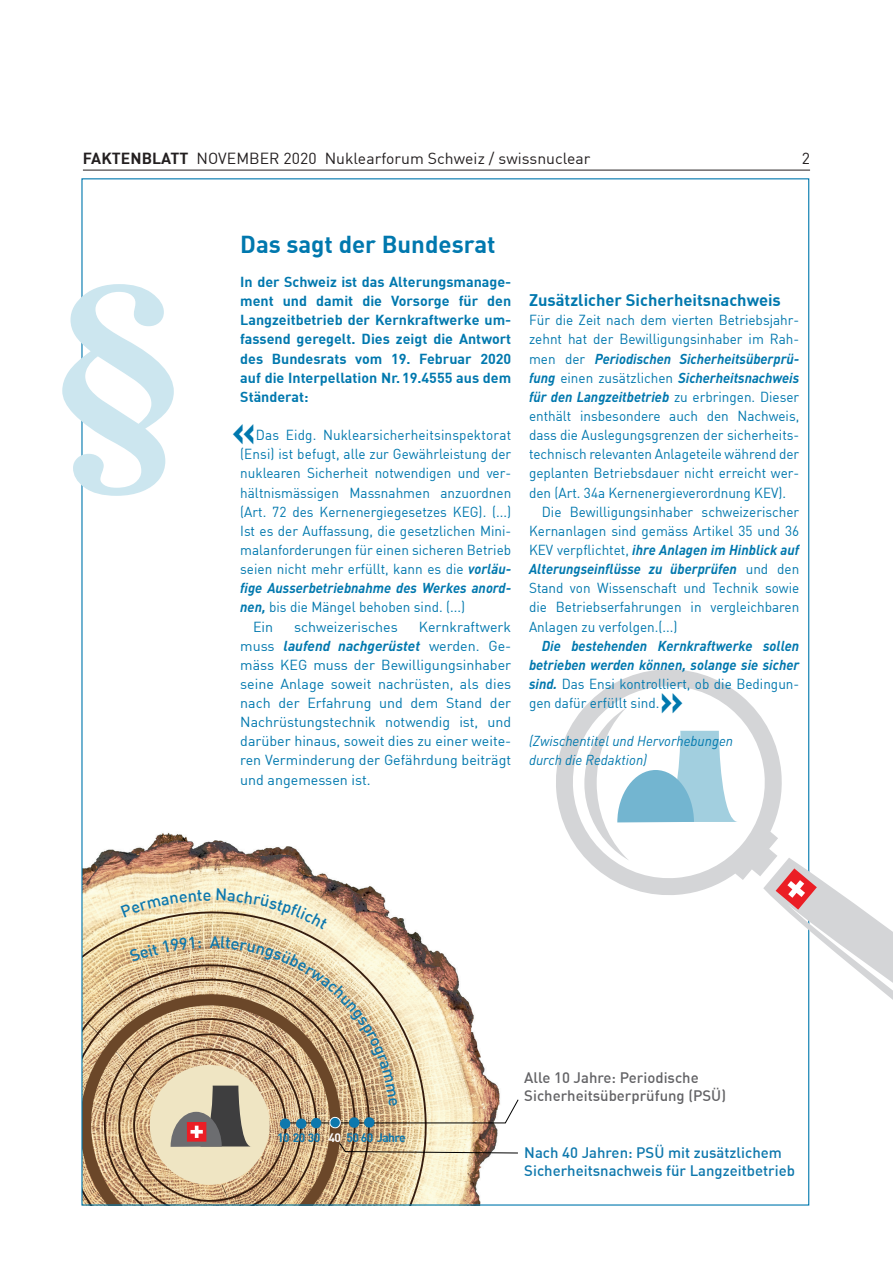
<style>
.page{position:relative;width:893px;height:1263px;background:#fff}
.page>*{position:absolute;margin:0;border:0;box-sizing:border-box;transform-origin:0 0}
.t1{font:700 40.5px "DIN";color:#0078ae;scale:.95 1}
.t2{font:700 24px "DIN";color:#0078ae}
.t3{font:700 16.5px "DIN";color:#0078ae}
.t4{font:15.75px "DIN";letter-spacing:.005em;color:#231f20}
.t5{font:500 14.85px/17.9px "DIN";color:#0e78ad}
.t6{font:500 14.85px/17.9px "DIN";color:#636366}
.t7{font:14.25px "DIN";color:#0078ae;scale:.95 1}
.t8{font:italic 700 14.25px/19px "DIN";color:#0078ae;text-align:justify;scale:.95 1}
.t9{font:14.25px/19.2px "DIN";color:#0078ae;text-align:justify}
.t10{font:700 14.25px/19.2px "DIN";color:#0078ae;text-align:justify}
.t11{font:italic 14.25px/19.2px "DIN";color:#0078ae;scale:.95 1}
.t12{font:700 12.15px "DIN";letter-spacing:-.05em;color:#0e78ad}
.s1{font-weight:700}
.s2{font-weight:700;font-style:italic}
.s3{font-weight:400;font-style:normal}
.s4{color:#fff}
</style>
<div class="page">
<hr style="left:83px;top:170px;width:727px;height:1px;background:#231f20">
<img style="left:83px;top:832px;width:260px;height:51px">
<svg style="left:83px;top:883px;width:337px;height:60px;background:#dcc9ac"></svg>
<svg style="left:83px;top:970px;width:23px;height:233px;background:#c1a378"></svg>
<svg style="left:89px;top:1003px;width:17px;height:200px;background:#b1916b"></svg>
<svg style="left:62px;top:284px;width:112px;height:212px"></svg>
<svg style="left:556px;top:667px;width:337px;height:369px"></svg>
<svg style="left:776px;top:868px;width:41px;height:42px;background:#e39296"></svg>
<svg style="left:617px;top:731px;width:121px;height:91px"></svg>
<svg style="left:121px;top:890px;width:90px;height:27px;background:#f0e4c0"></svg>
<svg style="left:217px;top:889px;width:111px;height:41px;background:#eddfbc"></svg>
<svg style="left:106px;top:936px;width:413px;height:269px;background:#cfb999"></svg>
<p class="t4" style="left:83px;top:149px;width:509px"><span class="s1">FAKTENBLATT</span> NOVEMBER 2020 Nuklearforum Schweiz / swissnuclear</p>
<p class="t4" style="left:802px;top:149px;width:10px">2</p>
<h2 class="t2" style="left:240px;top:228px;width:257px">Das sagt der Bundesrat</h2>
<p class="t10" style="left:240px;top:272px;width:273px">In der Schweiz ist das Alterungsmanage&shy;ment und damit die Vorsorge für den Langzeitbetrieb der Kernkraftwerke um&shy;fassend geregelt. Dies zeigt die Antwort des Bundesrats vom 19. Februar 2020 auf die Interpellation Nr.19.4555 aus dem Ständerat:</p>
<h1 class="t1" style="left:232px;top:403px;width:27px">«</h1>
<p class="t7" style="left:256px;top:426px;width:270px">Das Eidg. Nuklearsicherheitsinspektorat</p>
<p class="t7" style="left:240px;top:445px;width:287px">(Ensi) ist befugt, alle zur Gewährleistung der</p>
<p class="t7" style="left:240px;top:464px;width:287px">nuklearen Sicherheit notwendigen und ver-</p>
<p class="t7" style="left:240px;top:483px;width:287px">hältnismässigen Massnahmen anzuordnen</p>
<p class="t7" style="left:240px;top:503px;width:287px">(Art. 72 des Kernenergiegesetzes KEG). (...)</p>
<p class="t7" style="left:240px;top:522px;width:287px">Ist es der Auffassung, die gesetzlichen Mini-</p>
<p class="t7" style="left:240px;top:541px;width:287px">malanforderungen für einen sicheren Betrieb</p>
<p class="t7" style="left:240px;top:560px;width:287px">seien nicht mehr erfüllt, kann es die <span class="s2">vorläu-</span></p>
<p class="t8" style="left:240px;top:578px;width:287px">fige Ausserbetriebnahme des Werkes anord-</p>
<p class="t7" style="left:240px;top:598px;width:238px"><span class="s2">nen,</span> bis die Mängel behoben sind. (...)</p>
<p class="t9" style="left:253px;top:616px;width:22px">Ein</p>
<p class="t9" style="left:294px;top:616px;width:105px">schweizerisches</p>
<p class="t9" style="left:240px;top:616px;width:273px;text-indent:179px">Kernkraftwerk muss <span class="s2">laufend nachgerüstet</span> werden. Ge&shy;mäss KEG muss der Bewilligungsinhaber seine Anlage soweit nachrüsten, als dies nach der Erfahrung und dem Stand der Nachrüstungstechnik notwendig ist, und darüber hinaus, soweit dies zu einer weite&shy;ren Verminderung der Gefährdung beiträgt und angemessen ist.</p>
<p class="t3" style="left:529px;top:289px;width:253px">Zusätzlicher Sicherheitsnachweis</p>
<p class="t7" style="left:529px;top:311px;width:286px">Für die Zeit nach dem vierten Betriebsjahr-</p>
<p class="t7" style="left:529px;top:330px;width:286px">zehnt hat der Bewilligungsinhaber im Rah-</p>
<p class="t8" style="left:529px;top:348px;width:286px"><span class="s3">men der</span> Periodischen Sicherheitsüberprü-</p>
<p class="t8" style="left:529px;top:367px;width:286px">fung <span class="s3">einen zusätzlichen</span> Sicherheitsnachweis</p>
<p class="t8" style="left:529px;top:387px;width:286px">für den Langzeitbetrieb <span class="s3">zu erbringen. Dieser</span></p>
<p class="t7" style="left:529px;top:407px;width:286px">enthält insbesondere auch den Nachweis,</p>
<p class="t7" style="left:529px;top:426px;width:286px">dass die Auslegungsgrenzen der sicherheits-</p>
<p class="t7" style="left:529px;top:445px;width:286px">technisch relevanten Anlageteile während der</p>
<p class="t7" style="left:529px;top:464px;width:286px">geplanten Betriebsdauer nicht erreicht wer-</p>
<p class="t7" style="left:529px;top:483px;width:272px">den (Art. 34a Kernenergieverordnung KEV).</p>
<p class="t7" style="left:542px;top:503px;width:273px">Die Bewilligungsinhaber schweizerischer</p>
<p class="t7" style="left:529px;top:522px;width:286px">Kernanlagen sind gemäss Artikel 35 und 36</p>
<p class="t8" style="left:529px;top:540px;width:286px"><span class="s3">KEV verpflichtet,</span> ihre Anlagen im Hinblick auf</p>
<p class="t8" style="left:529px;top:559px;width:286px">Alterungseinflüsse zu überprüfen <span class="s3">und den</span></p>
<p class="t7" style="left:529px;top:579px;width:286px">Stand von Wissenschaft und Technik sowie</p>
<p class="t7" style="left:529px;top:598px;width:286px">die Betriebserfahrungen in vergleichbaren</p>
<p class="t7" style="left:529px;top:617px;width:158px">Anlagen zu verfolgen.(...)</p>
<p class="t8" style="left:529px;top:635px;width:286px;text-indent:13px">Die bestehenden Kernkraftwerke sollen betrieben werden können, solange sie sicher sind. <span class="s3">Das Ensi kontrolliert, ob die Bedingun&shy;gen dafür erfüllt sind.</span></p>
<h1 class="t1" style="left:659px;top:673px;width:27px">»</h1>
<p class="t11" style="left:529px;top:731px;width:216px">(Zwischentitel und Hervorhebungen durch die Redaktion)</p>
<p class="t12" style="left:277px;top:1130px;width:130px">10 20 30 <span class="s4">40</span> 50 60 Jahre</p>
<p class="t6" style="left:524px;top:1068px;width:203px">Alle 10 Jahre: Periodische<br>Sicherheitsüberprüfung (PSÜ)</p>
<p class="t5" style="left:524px;top:1143px;width:272px">Nach 40 Jahren: PSÜ mit zusätzlichem<br>Sicherheitsnachweis für Langzeitbetrieb</p>
</div>
